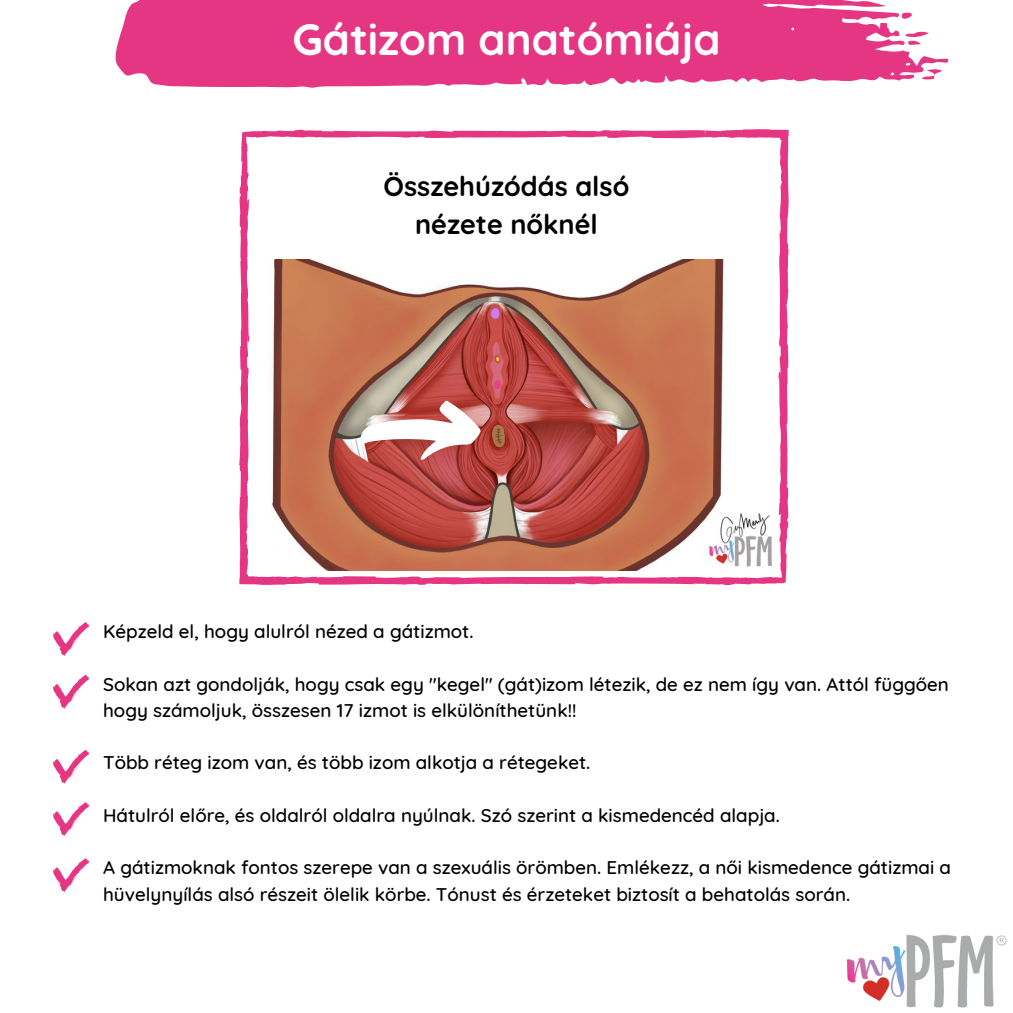
<style>
.page{position:relative;width:1013px;height:1013px;background:#fff}
.page>*{position:absolute;margin:0;border:0;box-sizing:border-box;transform-origin:0 0}
.t1{font:700 43.62px "Quicksand";color:#fff}
.t2{font:700 27.12px/37.5px "Quicksand";color:#000;text-align:center}
.t3{font:500 18.75px/26.2px "Quicksand";color:#000}
</style>
<div class="page">
<svg style="left:239px;top:129px;width:549px;height:456px"></svg>
<svg style="left:358px;top:400px;width:122px;height:60px"></svg>
<svg style="left:53px;top:622px;width:36px;height:34px"></svg>
<svg style="left:116px;top:0;width:832px;height:88px;background:#e84f93"></svg>
<svg style="left:53px;top:675px;width:36px;height:33px"></svg>
<svg style="left:53px;top:750px;width:36px;height:33px"></svg>
<svg style="left:53px;top:802px;width:36px;height:34px"></svg>
<svg style="left:53px;top:858px;width:36px;height:34px"></svg>
<img style="left:846px;top:935px;width:161px;height:73px">
<p class="t1" style="left:292px;top:11px;width:429px">Gátizom anatómiája</p>
<p class="t2" style="left:383px;top:167px;width:247px">Összehúzódás alsó nézete nőknél</p>
<p class="t3" style="left:103px;top:618px;width:372px">Képzeld el, hogy alulról nézed a gátizmot.</p>
<p class="t3" style="left:103px;top:670px;width:847px">Sokan azt gondolják, hogy csak egy "kegel" (gát)izom létezik, de ez nem így van. Attól függően hogy számoljuk, összesen 17 izmot is elkülöníthetünk!!</p>
<p class="t3" style="left:103px;top:749px;width:489px">Több réteg izom van, és több izom alkotja a rétegeket.</p>
<p class="t3" style="left:103px;top:801px;width:678px">Hátulról előre, és oldalról oldalra nyúlnak. Szó szerint a kismedencéd alapja.</p>
<p class="t3" style="left:103px;top:854px;width:849px">A gátizmoknak fontos szerepe van a szexuális örömben. Emlékezz, a női kismedence gátizmai a hüvelynyílás alsó részeit ölelik körbe. Tónust és érzeteket biztosít a behatolás során.</p>
</div>
